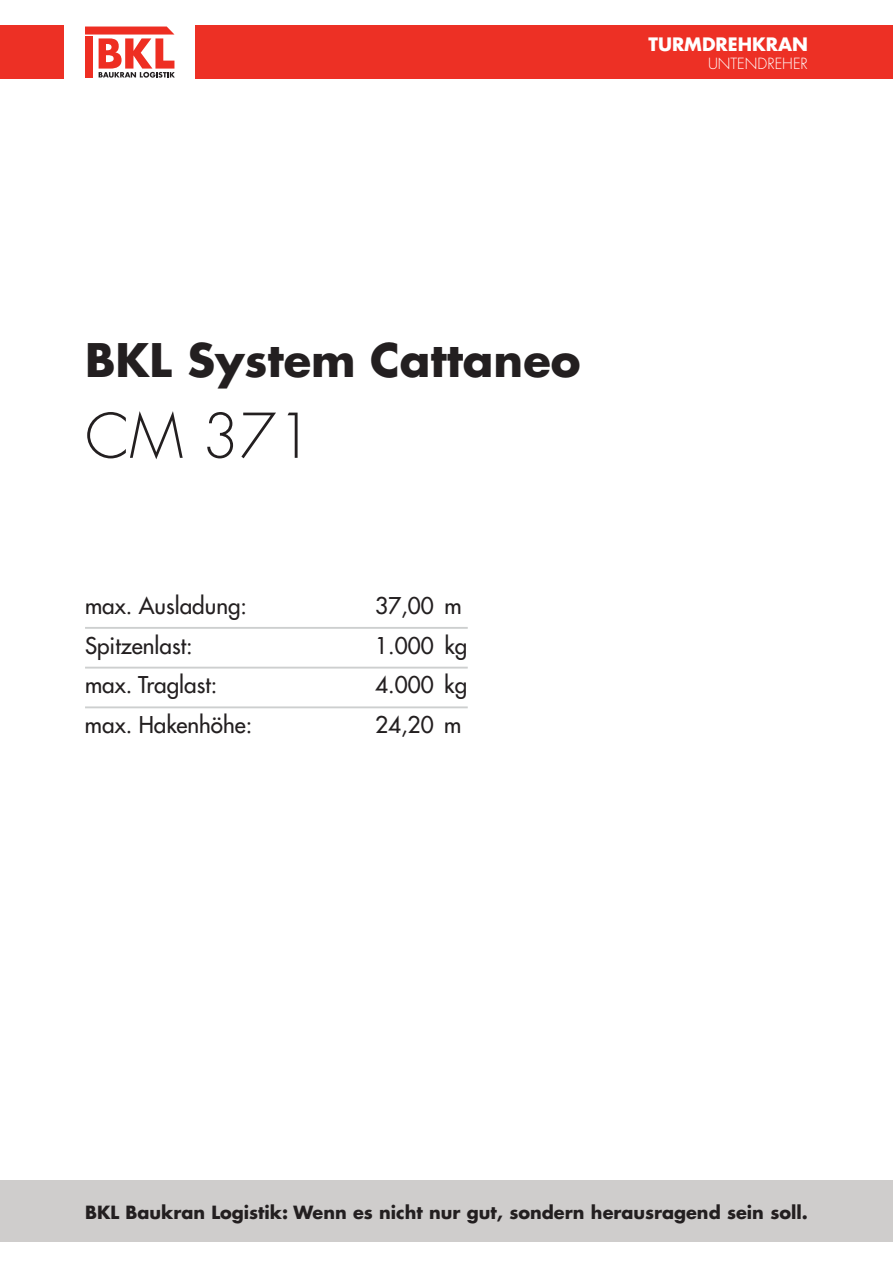
<style>
.page{position:relative;width:893px;height:1263px;background:#fff}
.page>*{position:absolute;margin:0;border:0;box-sizing:border-box;transform-origin:0 0}
.t1{font:300 60px "Futura LT Pro";color:#231f20}
.t2{font:700 45px "Futura LT Pro";color:#231f20}
.t3{font:500 22.5px "Futura LT Pro";color:#231f20}
.t4{font:700 18px "Futura LT Pro";color:#fff}
.t5{font:700 17.7px "Futura LT Pro";color:#231f20}
.t6{font:500 16.5px "Futura LT Pro";color:#231f20}
.t7{font:300 15px "Futura LT Pro";color:#fff}
</style>
<div class="page">
<div style="left:0;top:26px;width:893px;height:53px;background:#ed3025"></div>
<div style="left:0;top:1180px;width:893px;height:62px;background:#cfcdcc"></div>
<div style="left:65px;top:25px;width:130px;height:54px;background:#fff"></div>
<svg style="left:85px;top:27px;width:90px;height:51px"></svg>
<hr style="left:85px;top:627px;width:383px;height:2px;background:#cdcfcf">
<hr style="left:85px;top:667px;width:383px;height:1px;background:#cdcfcf">
<hr style="left:85px;top:706px;width:383px;height:2px;background:#cdcfcf">
<p class="t4" style="left:648px;top:30px;width:161px">TURMDREHKRAN</p>
<p class="t7" style="left:708px;top:54px;width:101px">UNTENDREHER</p>
<h2 class="t2" style="left:85px;top:326px;width:497px">BKL System Cattaneo</h2>
<h1 class="t1" style="left:85px;top:397px;width:230px">CM 371</h1>
<p class="t3" style="left:85px;top:589px;width:164px">max. Ausladung:</p>
<p class="t3" style="left:375px;top:589px;width:88px">37,00 m</p>
<p class="t3" style="left:85px;top:629px;width:109px">Spitzenlast:</p>
<p class="t3" style="left:375px;top:629px;width:94px">1.000 kg</p>
<p class="t3" style="left:85px;top:668px;width:134px">max. Traglast:</p>
<p class="t3" style="left:375px;top:668px;width:94px">4.000 kg</p>
<p class="t3" style="left:85px;top:708px;width:169px">max. Hakenhöhe:</p>
<p class="t3" style="left:375px;top:708px;width:88px">24,20 m</p>
<p class="t5" style="left:85px;top:1199px;width:724px">BKL Baukran Logistik: Wenn es nicht nur gut, sondern herausragend sein soll.</p>
<p class="t6" style="left:85px;top:1199px;width:174px">T: +49 69 1534784-400</p>
<p class="t6" style="left:340px;top:1199px;width:184px">T: +49 511 3881908-600</p>
<p class="t6" style="left:595px;top:1199px;width:155px">T: +49 5121 93130-0</p>
</div>
